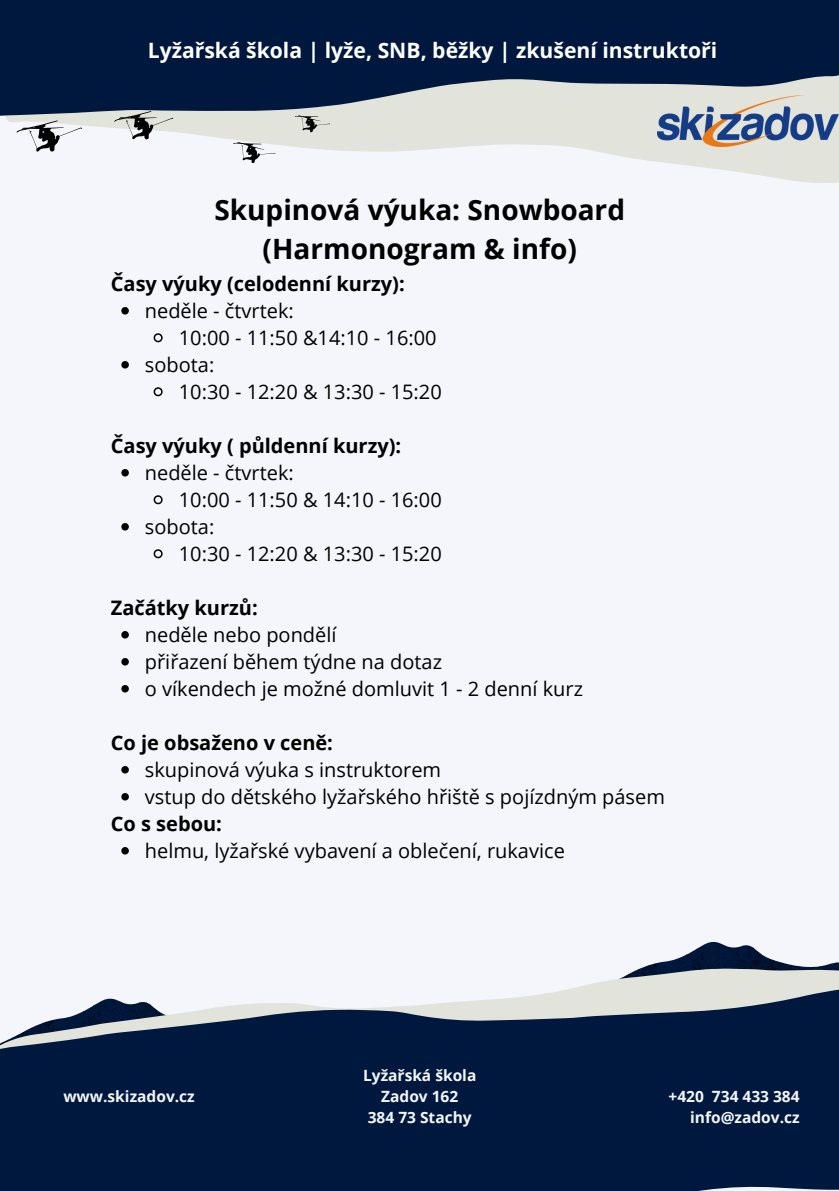
<style>
.page{position:relative;width:839px;height:1191px;background:#fff}
.page>*{position:absolute;margin:0;border:0;box-sizing:border-box;transform-origin:0 0}
.t1{font:700 28px/39px "Open Sans";color:#000;text-align:center}
.t2{font:700 21.2px "Open Sans";color:#fff}
.t3{font:20px "Open Sans";color:#000}
.t4{font:700 20px "Open Sans";color:#000}
.t5{font:700 15.4px "Open Sans";color:#f4f6fc}
</style>
<div class="page">
<div style="left:0;top:0;width:838px;height:1191px;background:#f4f6fc"></div>
<svg style="left:676px;top:942px;width:94px;height:17px"></svg>
<svg style="left:641px;top:959px;width:197px;height:9px"></svg>
<svg style="left:0;top:968px;width:838px;height:223px;background:#324562"></svg>
<svg style="left:7px;top:119px;width:831px;height:64px"></svg>
<svg style="left:0;top:0;width:838px;height:119px;background:#223755"></svg>
<img style="left:657px;top:96px;width:181px;height:51px">
<svg style="left:294px;top:106px;width:37px;height:30px"></svg>
<svg style="left:233px;top:131px;width:43px;height:36px"></svg>
<svg style="left:114px;top:92px;width:61px;height:57px"></svg>
<svg style="left:16px;top:100px;width:68px;height:63px"></svg>
<svg style="left:121px;top:307px;width:8px;height:8px"></svg>
<svg style="left:153px;top:333px;width:10px;height:10px"></svg>
<svg style="left:121px;top:361px;width:8px;height:8px"></svg>
<svg style="left:153px;top:387px;width:10px;height:10px"></svg>
<svg style="left:121px;top:469px;width:8px;height:8px"></svg>
<svg style="left:153px;top:495px;width:10px;height:10px"></svg>
<svg style="left:121px;top:523px;width:8px;height:8px"></svg>
<svg style="left:153px;top:549px;width:10px;height:10px"></svg>
<svg style="left:121px;top:631px;width:8px;height:8px"></svg>
<svg style="left:121px;top:658px;width:8px;height:8px"></svg>
<svg style="left:121px;top:685px;width:8px;height:8px"></svg>
<svg style="left:121px;top:766px;width:8px;height:8px"></svg>
<svg style="left:121px;top:793px;width:8px;height:8px"></svg>
<svg style="left:121px;top:847px;width:8px;height:8px"></svg>
<p class="t2" style="left:148px;top:35px;width:571px">Lyžařská škola | lyže, SNB, běžky | zkušení instruktoři</p>
<p class="t1" style="left:214px;top:190px;width:412px">Skupinová výuka: Snowboard (Harmonogram &amp; info)</p>
<p class="t4" style="left:111px;top:269px;width:295px">Časy výuky (celodenní kurzy):</p>
<p class="t3" style="left:145px;top:296px;width:150px">neděle - čtvrtek:</p>
<h1 class="t3" style="left:179px;top:323px;width:259px">10:00 - 11:50 &amp;14:10 - 16:00</h1>
<p class="t3" style="left:145px;top:350px;width:71px">sobota:</p>
<p class="t3" style="left:179px;top:377px;width:264px">10:30 - 12:20 &amp; 13:30 - 15:20</p>
<p class="t4" style="left:111px;top:431px;width:292px">Časy výuky ( půldenní kurzy):</p>
<p class="t3" style="left:145px;top:458px;width:150px">neděle - čtvrtek:</p>
<h2 class="t3" style="left:179px;top:485px;width:264px">10:00 - 11:50 &amp; 14:10 - 16:00</h2>
<p class="t3" style="left:145px;top:512px;width:71px">sobota:</p>
<p class="t3" style="left:179px;top:539px;width:264px">10:30 - 12:20 &amp; 13:30 - 15:20</p>
<p class="t4" style="left:111px;top:593px;width:148px">Začátky kurzů:</p>
<p class="t3" style="left:145px;top:620px;width:193px">neděle nebo pondělí</p>
<h2 class="t3" style="left:145px;top:647px;width:299px">přiřazení během týdne na dotaz</h2>
<p class="t3" style="left:145px;top:674px;width:439px">o víkendech je možné domluvit 1 - 2 denní kurz</p>
<p class="t4" style="left:111px;top:728px;width:224px">Co je obsaženo v ceně:</p>
<p class="t3" style="left:145px;top:755px;width:298px">skupinová výuka s instruktorem</p>
<h2 class="t3" style="left:145px;top:782px;width:521px">vstup do dětského lyžařského hřiště s pojízdným pásem</h2>
<p class="t4" style="left:111px;top:809px;width:113px">Co s sebou:</p>
<p class="t3" style="left:145px;top:836px;width:421px">helmu, lyžařské vybavení a oblečení, rukavice</p>
<p class="t5" style="left:363px;top:1065px;width:115px">Lyžařská škola</p>
<p class="t5" style="left:381px;top:1086px;width:79px">Zadov 162</p>
<p class="t5" style="left:368px;top:1107px;width:105px">384 73 Stachy</p>
<h2 class="t5" style="left:63px;top:1086px;width:133px">www.skizadov.cz</h2>
<p class="t5" style="left:668px;top:1086px;width:133px">+420 734 433 384</p>
<p class="t5" style="left:690px;top:1107px;width:111px">info@zadov.cz</p>
</div>
